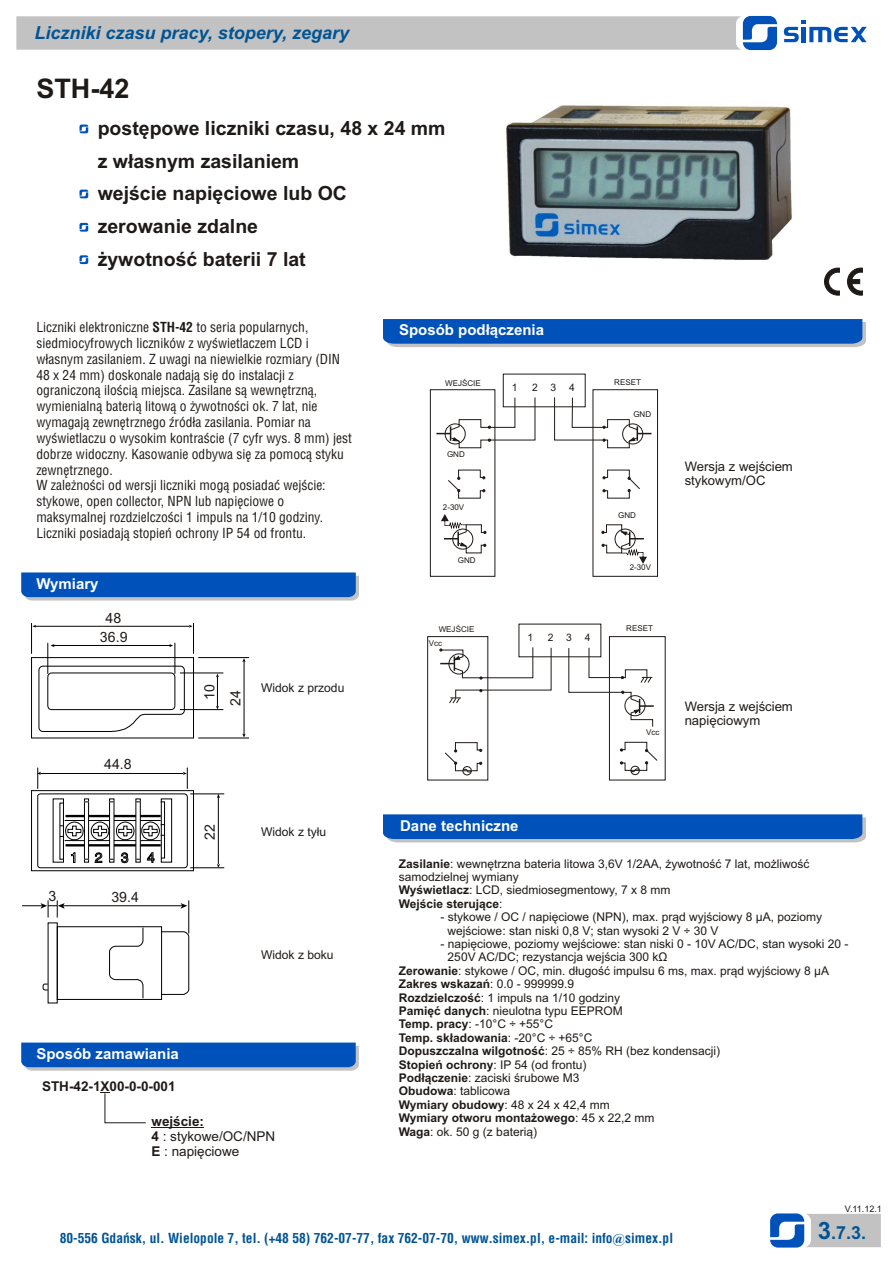
<style>
.page{position:relative;width:893px;height:1263px;background:#fff}
.page>*{position:absolute;margin:0;border:0;box-sizing:border-box;transform-origin:0 0}
.t1{font:700 27px "Arial";color:#1f1a17}
.t2{font:700 19.5px/32.7px "Arial";color:#1f1a17}
.t3{font:italic 700 18px "Arial";color:#005494}
.t4{font:700 18px "Arial";color:#005494}
.t5{font:700 15px "Arial";color:#fff}
.t6{font:14.25px "Arial";color:#1f1a17}
.t7{font:13.5px/15.9px "Switzerland Condensed";color:#1f1a17}
.t8{font:700 13.5px "Switzerland Condensed";color:#005494}
.t9{font:13.5px/15.1px "Arial";color:#1f1a17}
.t10{font:700 13.5px "Arial";color:#1f1a17}
.t11{font:13.05px/14.7px "Arial";color:#1f1a17}
.t12{font:12.15px "Arial";color:#1f1a17}
.t13{font:12px/13.4px "Arial";color:#1f1a17}
.t14{font:10.35px "Arial";color:#1f1a17}
.t15{font:9px "Arial";color:#1f1a17}
.t16{font:7.95px "Arial";color:#1f1a17}
.s1{font-weight:700}
.s2{font-family:"Times New Roman"}
.s3{font-size:24px}
</style>
<div class="page">
<img style="left:506px;top:105px;width:286px;height:155px">
<svg style="left:383px;top:814px;width:483px;height:28px;background:#1961bc"></svg>
<svg style="left:383px;top:319px;width:483px;height:28px;background:#1860bb"></svg>
<svg style="left:21px;top:1042px;width:338px;height:29px;background:#2166bd"></svg>
<svg style="left:824px;top:268px;width:16px;height:27px"></svg>
<svg style="left:847px;top:268px;width:16px;height:27px"></svg>
<svg style="left:104px;top:1093px;width:42px;height:30px"></svg>
<svg style="left:21px;top:572px;width:338px;height:28px;background:#1a61bc"></svg>
<hr style="left:152px;top:1127px;width:52px;height:1px;background:#1f1a17">
<div style="left:430px;top:390px;width:65px;height:186px;border:1px solid #1f1a17"></div>
<svg style="left:448px;top:469px;width:37px;height:30px"></svg>
<svg style="left:436px;top:397px;width:100px;height:51px"></svg>
<div style="left:445px;top:423px;width:21px;height:21px;border:1px solid #1f1a17;border-radius:50%"></div>
<svg style="left:441px;top:514px;width:45px;height:40px"></svg>
<div style="left:593px;top:390px;width:65px;height:186px;border:1px solid #1f1a17"></div>
<svg style="left:603px;top:469px;width:37px;height:30px"></svg>
<svg style="left:554px;top:397px;width:97px;height:51px"></svg>
<div style="left:622px;top:423px;width:21px;height:21px;border:1px solid #1f1a17;border-radius:50%"></div>
<svg style="left:602px;top:524px;width:45px;height:40px"></svg>
<div style="left:609px;top:636px;width:56px;height:144px;border:1px solid #1f1a17"></div>
<svg style="left:444px;top:742px;width:38px;height:31px"></svg>
<svg style="left:440px;top:647px;width:112px;height:57px"></svg>
<div style="left:427px;top:636px;width:61px;height:144px;border:1px solid #1f1a17"></div>
<svg style="left:620px;top:741px;width:38px;height:32px"></svg>
<svg style="left:568px;top:647px;width:86px;height:80px"></svg>
<svg style="left:79px;top:125px;width:9px;height:8px"></svg>
<svg style="left:79px;top:223px;width:9px;height:9px"></svg>
<svg style="left:79px;top:190px;width:9px;height:8px"></svg>
<div style="left:31px;top:657px;width:163px;height:81px;border:1px solid #000"></div>
<hr style="left:193px;top:623px;width:1px;height:31px;background:#000">
<hr style="left:198px;top:657px;width:51px;height:1px;background:#000">
<hr style="left:198px;top:738px;width:51px;height:1px;background:#000">
<hr style="left:175px;top:643px;width:1px;height:31px;background:#000">
<hr style="left:31px;top:623px;width:1px;height:31px;background:#000">
<hr style="left:48px;top:643px;width:1px;height:31px;background:#000">
<hr style="left:35px;top:626px;width:155px;height:1px;background:#000">
<svg style="left:38px;top:665px;width:147px;height:67px"></svg>
<hr style="left:53px;top:645px;width:117px;height:1px;background:#000">
<hr style="left:180px;top:673px;width:43px;height:1px;background:#000">
<hr style="left:180px;top:709px;width:43px;height:1px;background:#000">
<hr style="left:217px;top:676px;width:1px;height:31px;background:#000">
<hr style="left:244px;top:661px;width:1px;height:74px;background:#000">
<svg style="left:242px;top:658px;width:4px;height:4px"></svg>
<div style="left:31px;top:790px;width:163px;height:81px;border:1px solid #000"></div>
<hr style="left:190px;top:794px;width:34px;height:1px;background:#000">
<hr style="left:190px;top:867px;width:34px;height:1px;background:#000">
<hr style="left:218px;top:797px;width:1px;height:67px;background:#000">
<svg style="left:217px;top:794px;width:3px;height:4px"></svg>
<svg style="left:37px;top:767px;width:151px;height:101px"></svg>
<hr style="left:189px;top:900px;width:1px;height:33px;background:#000">
<div style="left:57px;top:926px;width:105px;height:74px;border:1px solid #000"></div>
<svg style="left:109px;top:927px;width:35px;height:72px"></svg>
<svg style="left:161px;top:931px;width:28px;height:64px"></svg>
<svg style="left:42px;top:983px;width:6px;height:8px"></svg>
<svg style="left:22px;top:900px;width:43px;height:17px"></svg>
<hr style="left:63px;top:905px;width:120px;height:1px;background:#000">
<svg style="left:180px;top:903px;width:7px;height:6px"></svg>
<svg style="left:79px;top:255px;width:9px;height:9px"></svg>
<svg style="left:16px;top:16px;width:761px;height:34px;background:#bec1c4"></svg>
<svg style="left:784px;top:20px;width:83px;height:22px"></svg>
<hr style="left:802px;top:27px;width:4px;height:15px;background:#0052ba">
<svg style="left:770px;top:1213px;width:111px;height:34px;background:#a4b5ca"></svg>
<h3 class="t3" style="left:34px;top:26px;width:316px">Liczniki czasu pracy, stopery, zegary</h3>
<h1 class="t1" style="left:36px;top:78px;width:95px">STH-42</h1>
<h2 class="t2" style="left:98px;top:114px;width:349px">postêpowe liczniki czasu, 48 x 24 mm z w³asnym zasilaniem<br>wejœcie napiêciowe lub OC zerowanie zdalne<br>¿ywotnoœæ baterii 7 lat</h2>
<p class="t7" style="left:36px;top:320px;width:317px">Liczniki elektroniczne <span class="s1">STH-42</span> to seria popularnych, siedmiocyfrowych liczników z wyœwietlaczem LCD i w³asnym zasilaniem. Z uwagi na niewielkie rozmiary (DIN 48 x 24 mm) doskonale nadaj¹ siê do instalacji z ograniczon¹ iloœci¹ miejsca. Zasilane s¹ wewnêtrzn¹, wymienialn¹ bateri¹ litow¹ o ¿ywotnoœci ok. 7 lat, nie wymagaj¹ zewnêtrznego Ÿród³a zasilania. Pomiar na wyœwietlaczu o wysokim kontraœcie (7 cyfr wys. 8 mm) jest dobrze widoczny. Kasowanie odbywa siê za pomoc¹ styku zewnêtrznego.<br>W zale¿noœci od wersji liczniki mog¹ posiadaæ wejœcie: stykowe, open collector, NPN lub napiêciowe o maksymalnej rozdzielczoœci 1 impuls na 1/10 godziny.<br>Liczniki posiadaj¹ stopieñ ochrony IP 54 od frontu.</p>
<p class="t5" style="left:399px;top:324px;width:147px">Sposób pod³¹czenia</p>
<p class="t16" style="left:445px;top:380px;width:37px">WEJŒCIE</p>
<p class="t14" style="left:512px;top:383px;width:7px">1</p>
<p class="t14" style="left:532px;top:383px;width:26px">2 3</p>
<p class="t14" style="left:569px;top:383px;width:7px">4</p>
<p class="t16" style="left:447px;top:451px;width:19px">GND</p>
<p class="t16" style="left:443px;top:504px;width:23px">2-30V</p>
<p class="t5" style="left:36px;top:578px;width:64px">Wymiary</p>
<p class="t6" style="left:106px;top:612px;width:17px">48</p>
<p class="t16" style="left:458px;top:557px;width:19px">GND</p>
<p class="t16" style="left:614px;top:379px;width:28px">RESET</p>
<p class="t16" style="left:633px;top:411px;width:19px">GND</p>
<p class="t16" style="left:618px;top:512px;width:19px">GND</p>
<p class="t16" style="left:630px;top:564px;width:23px">2-30V</p>
<p class="t6" style="left:100px;top:631px;width:29px">36.9</p>
<p class="t6" style="left:104px;top:759px;width:29px">44.8</p>
<p class="t6" style="left:204px;top:700px;width:17px;rotate:-90deg">10</p>
<p class="t6" style="left:230px;top:706px;width:17px;rotate:-90deg">24</p>
<p class="t12" style="left:261px;top:683px;width:85px">Widok z przodu</p>
<p class="t6" style="left:204px;top:840px;width:17px;rotate:-90deg">22</p>
<p class="t12" style="left:261px;top:827px;width:67px">Widok z ty³u</p>
<p class="t16" style="left:439px;top:626px;width:37px">WEJŒCIE</p>
<p class="t16" style="left:626px;top:625px;width:28px">RESET</p>
<p class="t14" style="left:527px;top:633px;width:7px">1</p>
<p class="t14" style="left:548px;top:633px;width:26px">2 3</p>
<p class="t14" style="left:585px;top:633px;width:7px">4</p>
<p class="t16" style="left:429px;top:640px;width:15px">Vcc</p>
<p class="t5" style="left:400px;top:820px;width:120px">Dane techniczne</p>
<p class="t16" style="left:646px;top:729px;width:15px">Vcc</p>
<p class="t11" style="left:685px;top:460px;width:110px">Wersja z wejœciem stykowym/OC</p>
<p class="t11" style="left:685px;top:700px;width:110px">Wersja z wejœciem napiêciowym</p>
<p class="t6" style="left:49px;top:890px;width:9px">3</p>
<p class="t6" style="left:111px;top:891px;width:29px">39.4</p>
<p class="t5" style="left:36px;top:1048px;width:144px">Sposób zamawiania</p>
<p class="t10" style="left:42px;top:1081px;width:135px">STH-42-1X00-0-0-001</p>
<p class="t12" style="left:261px;top:950px;width:74px">Widok z boku</p>
<p class="t9" style="left:152px;top:1115px;width:125px"><span class="s1">wejœcie:<br>4</span> : stykowe/OC/NPN<br><span class="s1">E</span> : napiêciowe</p>
<p class="t13" style="left:399px;top:858px;width:412px"><span class="s1">Zasilanie</span>: wewnêtrzna bateria litowa 3,6V 1/2AA, ¿ywotnoœæ 7 lat, mo¿liwoœæ samodzielnej wymiany<br><span class="s1">Wyœwietlacz</span>: LCD, siedmiosegmentowy, 7 x 8 mm<br><span class="s1">Wejœcie steruj¹ce</span>:</p>
<p class="t13" style="left:440px;top:911px;width:335px">- stykowe / OC / napiêciowe (NPN), max. pr¹d wyjœciowy µ ,</p>
<p class="t13" style="left:746px;top:911px;width:78px">8 A poziomy</p>
<p class="t13" style="left:448px;top:925px;width:272px">wejœciowe: stan niski 0,8 V; stan wysoki 2 V ÷ 30 V</p>
<p class="t13" style="left:440px;top:938px;width:410px">- napiêciowe, poziomy wejœciowe: stan niski 0 - 10V AC/DC, stan wysoki 20 -</p>
<p class="t13" style="left:448px;top:951px;width:221px">250V AC/DC; rezystancja wejœcia 300 kÙ</p>
<p class="t13" style="left:399px;top:965px;width:424px"><span class="s1">Zerowanie</span>: stykowe / OC, min. d³ugoœæ impulsu 6 ms, max. pr¹d wyjœciowy µ</p>
<p class="t13" style="left:804px;top:965px;width:26px">8 A</p>
<p class="t13" style="left:399px;top:978px;width:323px"><span class="s1">Zakres wskazañ</span>: 0.0 - 999999.9<br><span class="s1">Rozdzielczoœæ</span>: 1 impuls na 1/10 godziny<br><span class="s1">Pamiêæ danych</span>: nieulotna typu EEPROM<br><span class="s1">Temp. pracy</span>: -10°C ÷ +55°C<br><span class="s1">Temp. sk³adowania</span>: -20°C ÷ +65°C<br><span class="s1">Dopuszczalna wilgotnoœæ</span>: 25 ÷ 85% RH (bez kondensacji)<br><span class="s1">Stopieñ ochrony</span>: IP 54 (od frontu)</p>
<p class="t13" style="left:399px;top:1086px;width:257px"><span class="s1">Obudowa</span>: tablicowa<br><span class="s1">Wymiary obudowy</span>: 48 x 24 x 42,4 mm<br><span class="s1">Wymiary otworu monta¿owego</span>: 45 x 22,2 mm<br><span class="s1">Waga</span>: ok. 50 g (z bateri¹)</p>
<p class="t13" style="left:399px;top:1072px;width:182px"><span class="s1">Pod³¹czenie</span>: zaciski œrubowe M3</p>
<p class="t15" style="left:845px;top:1206px;width:39px">V.11.12.1</p>
<p class="t8" style="left:60px;top:1232px;width:615px">80-556 Gdañsk, ul. Wielopole 7, tel. (+48 58) 762-07-77, fax 762-07-70, www.simex.pl, e-mail: info<span class="s2">@</span>simex.pl</p>
<h3 class="t4" style="left:818px;top:1226px;width:50px"><span class="s3">3</span>.7.3.</h3>
</div>
